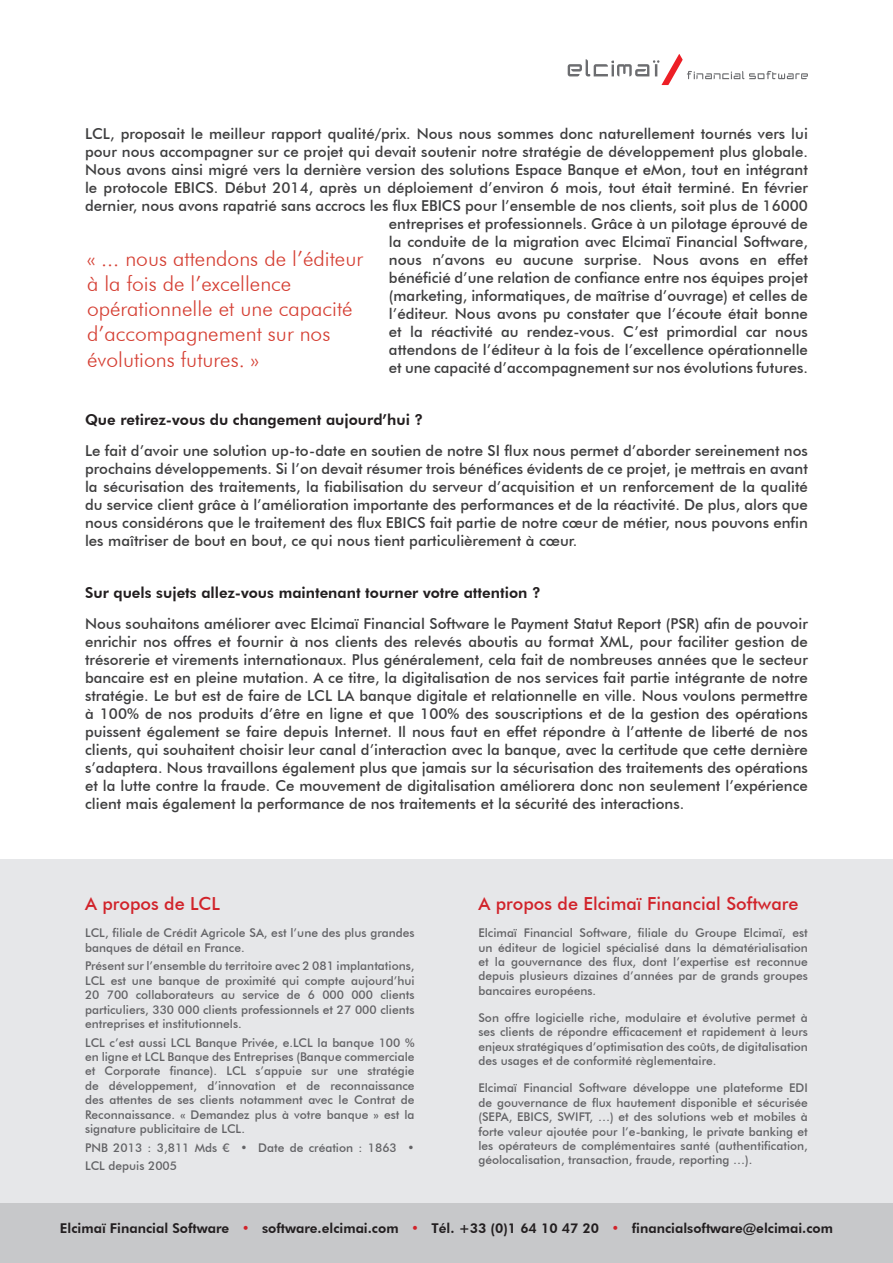
<style>
.page{position:relative;width:893px;height:1263px;background:#fff}
.page>*{position:absolute;margin:0;border:0;box-sizing:border-box;transform-origin:0 0}
.t1{font:300 21px/25.2px "Futura BT";color:#d53f33}
.t2{font:500 18px "Futura BT";color:#d1232a}
.t3{font:500 15px/18px "Futura BT";color:#3e3e3f;text-align:justify}
.t4{font:800 15px "Futura BT";color:#231f20}
.t5{font:800 13.5px "Futura BT";color:#231f20}
.t6{font:500 12px/14.4px "Futura BT";color:#636366;text-align:justify}
.s1{color:#d1232a}
</style>
<div class="page">
<div style="left:0;top:859px;width:893px;height:404px;background:#e6e7e9"></div>
<svg style="left:568px;top:54px;width:240px;height:31px"></svg>
<div style="left:0;top:1203px;width:893px;height:60px;background:#c7c8ca"></div>
<p class="t3" style="left:85px;top:125px;width:724px;text-align:right">LCL, proposait le meilleur rapport qualité/prix. Nous nous sommes donc naturellement tournés vers lui pour nous accompagner sur ce projet qui devait soutenir notre stratégie de développement plus globale.<br>Nous avons ainsi migré vers la dernière version des solutions Espace Banque et eMon, tout en intégrant le protocole EBICS. Début 2014, après un déploiement d’environ 6 mois, tout était terminé. En février dernier, nous avons rapatrié sans accrocs les flux EBICS pour l’ensemble de nos clients, soit plus de 16000 entreprises et professionnels. Grâce à un pilotage éprouvé de<br>la conduite de la migration avec Elcimaï Financial Software,<br>nous n’avons eu aucune surprise. Nous avons en effet<br>bénéficié d’une relation de confiance entre nos équipes projet<br>(marketing, informatiques, de maîtrise d’ouvrage) et celles de<br>l’éditeur. Nous avons pu constater que l’écoute était bonne<br>et la réactivité au rendez-vous. C’est primordial car nous<br>attendons de l’éditeur à la fois de l’excellence opérationnelle<br>et une capacité d’accompagnement sur nos évolutions futures.</p>
<p class="t4" style="left:85px;top:411px;width:340px">Que retirez-vous du changement aujourd’hui ?</p>
<p class="t3" style="left:85px;top:441px;width:724px">Le fait d’avoir une solution up-to-date en soutien de notre SI flux nous permet d’aborder sereinement nos prochains développements. Si l’on devait résumer trois bénéfices évidents de ce projet, je mettrais en avant la sécurisation des traitements, la fiabilisation du serveur d’acquisition et un renforcement de la qualité du service client grâce à l’amélioration importante des performances et de la réactivité. De plus, alors que nous considérons que le traitement des flux EBICS fait partie de notre cœur de métier, nous pouvons enfin les maîtriser de bout en bout, ce qui nous tient particulièrement à cœur.</p>
<p class="t4" style="left:85px;top:583px;width:457px">Sur quels sujets allez-vous maintenant tourner votre attention ?</p>
<p class="t3" style="left:85px;top:614px;width:724px">Nous souhaitons améliorer avec Elcimaï Financial Software le Payment Statut Report (PSR) afin de pouvoir enrichir nos offres et fournir à nos clients des relevés aboutis au format XML, pour faciliter gestion de trésorerie et virements internationaux. Plus généralement, cela fait de nombreuses années que le secteur bancaire est en pleine mutation. A ce titre, la digitalisation de nos services fait partie intégrante de notre stratégie. Le but est de faire de LCL LA banque digitale et relationnelle en ville. Nous voulons permettre à 100% de nos produits d’être en ligne et que 100% des souscriptions et de la gestion des opérations puissent également se faire depuis Internet. Il nous faut en effet répondre à l’attente de liberté de nos clients, qui souhaitent choisir leur canal d’interaction avec la banque, avec la certitude que cette dernière s’adaptera. Nous travaillons également plus que jamais sur la sécurisation des traitements des opérations et la lutte contre la fraude. Ce mouvement de digitalisation améliorera donc non seulement l’expérience client mais également la performance de nos traitements et la sécurité des interactions.</p>
<h1 class="t1" style="left:87px;top:246px;width:277px">« ... nous attendons de l’éditeur à la fois de l’excellence opérationnelle et une capacité d’accompagnement sur nos évolutions futures. »</h1>
<p class="t2" style="left:85px;top:893px;width:136px">A propos de LCL</p>
<p class="t6" style="left:85px;top:926px;width:331px">LCL, filiale de Crédit Agricole SA, est l’une des plus grandes banques de détail en France.</p>
<p class="t6" style="left:85px;top:959px;width:331px">Présent sur l’ensemble du territoire avec 2 081 implantations, LCL est une banque de proximité qui compte aujourd’hui 20 700 collaborateurs au service de 6 000 000 clients particuliers, 330 000 clients professionnels et 27 000 clients entreprises et institutionnels.</p>
<p class="t6" style="left:85px;top:1035px;width:331px">LCL c’est aussi LCL Banque Privée, e.LCL la banque 100 % en ligne et LCL Banque des Entreprises (Banque commerciale et Corporate finance). LCL s’appuie sur une stratégie de développement, d’innovation et de reconnaissance des attentes de ses clients notamment avec le Contrat de Reconnaissance. « Demandez plus à votre banque » est la signature publicitaire de LCL.</p>
<p class="t6" style="left:85px;top:1138px;width:331px;line-height:18px">PNB 2013 : 3,811 Mds € • Date de création : 1863 •<br>LCL depuis 2005</p>
<p class="t2" style="left:478px;top:893px;width:322px">A propos de Elcimaï Financial Software</p>
<p class="t6" style="left:478px;top:926px;width:331px">Elcimaï Financial Software, filiale du Groupe Elcimaï, est un éditeur de logiciel spécialisé dans la dématérialisation et la gouvernance des flux, dont l’expertise est reconnue depuis plusieurs dizaines d’années par de grands groupes bancaires européens.</p>
<p class="t6" style="left:478px;top:1010px;width:331px">Son offre logicielle riche, modulaire et évolutive permet à ses clients de répondre efficacement et rapidement à leurs enjeux stratégiques d’optimisation des coûts, de digitalisation des usages et de conformité règlementaire.</p>
<p class="t6" style="left:478px;top:1081px;width:331px">Elcimaï Financial Software développe une plateforme EDI de gouvernance de flux hautement disponible et sécurisée (SEPA, EBICS, SWIFT, …) et des solutions web et mobiles à forte valeur ajoutée pour l’e-banking, le private banking et les opérateurs de complémentaires santé (authentification, géolocalisation, transaction, fraude, reporting …).</p>
<p class="t5" style="left:60px;top:1220px;width:775px">Elcimaï Financial Software <span class="s1">•</span> software.elcimai.com <span class="s1">•</span> Tél. +33 (0)1 64 10 47 20 <span class="s1">•</span> financialsoftware@elcimai.com</p>
</div>
